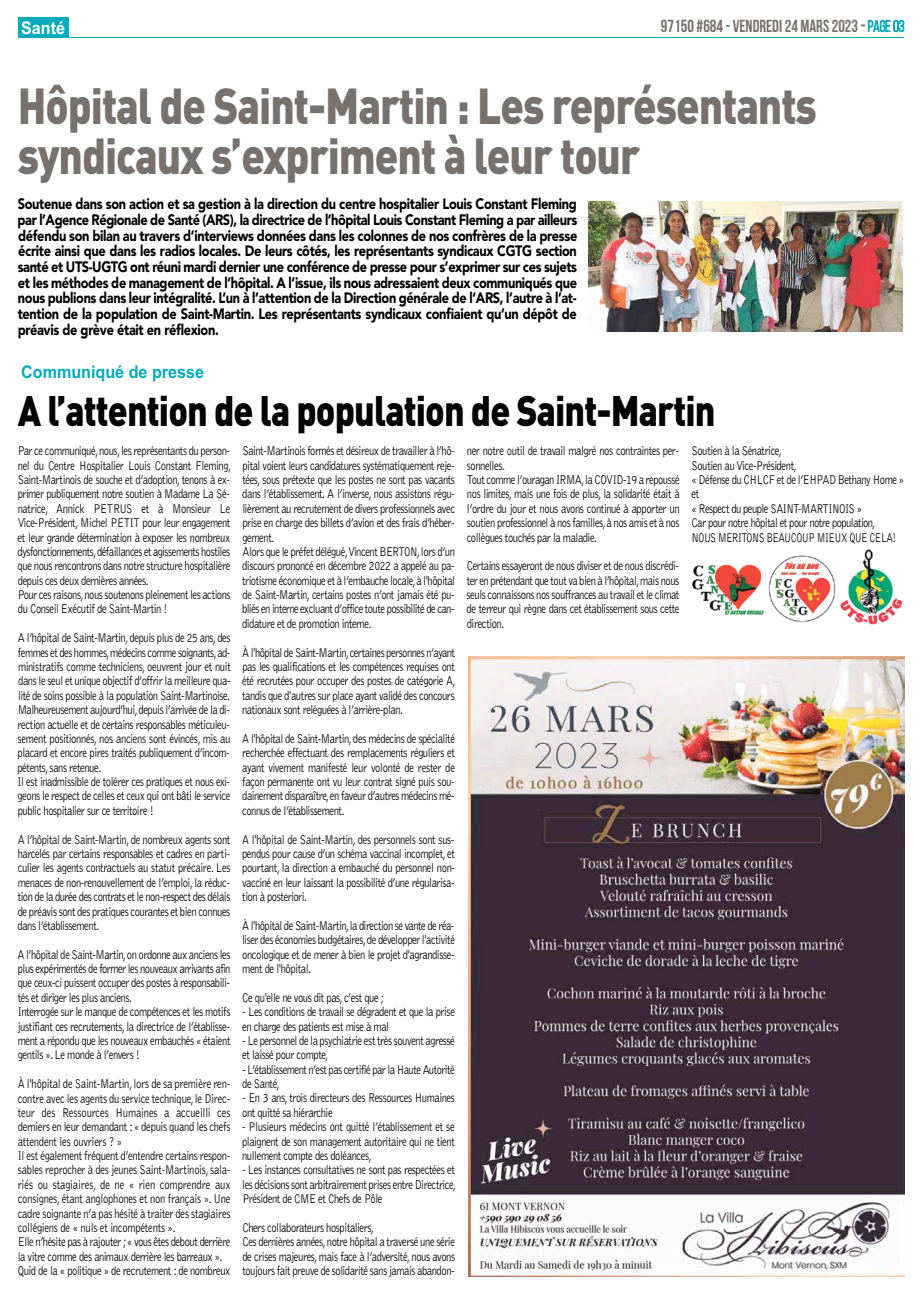
<style>
.page{position:relative;width:922px;height:1294px;background:#fff}
.page>*{position:absolute;margin:0;border:0;box-sizing:border-box;transform-origin:0 0}
.t1{font:900 49.88px/49.9px "DIN Pro";letter-spacing:-.025em;color:#78726f;scale:.85 1}
.t2{font:900 42.12px "DIN Pro";letter-spacing:-.025em;color:#000;scale:.85 1}
.t3{font:700 17.5px "Bebas Neue";color:#78726f;scale:.95 1}
.t4{font:700 17.5px "Arial";color:#02abbb;scale:.92 1}
.t5{font:700 17.5px "Arial";color:#fff;scale:.92 1}
.t6{font:900 15px/15.6px "Avenir";letter-spacing:-.025em;color:#000;text-align:justify;scale:.85 1}
.t7{font:300 13.12px/14.4px "Bell Gothic";letter-spacing:-.04em;color:#000;scale:.8 1}
.s1{font-weight:400}
.s2{font-weight:400;font-size:15.88px;color:#02abbb}
</style>
<div class="page">
<hr style="left:18px;top:37px;width:886px;height:1px;background:#02abbb">
<svg style="left:861px;top:20px;width:43px;height:12px"></svg>
<div style="left:18px;top:18px;width:50px;height:19px;background:#02abbb"></div>
<img style="left:468px;top:656px;width:436px;height:619px">
<img style="left:588px;top:201px;width:314px;height:130px">
<img style="left:691px;top:564px;width:73px;height:51px">
<img style="left:768px;top:555px;width:68px;height:68px">
<img style="left:840px;top:549px;width:63px;height:75px">
<h3 class="t5" style="left:21px;top:16px;width:49px">Santé</h3>
<h3 class="t3" style="left:660px;top:16px;width:258px">97150 #684 - VENDREDI 24 MARS 2023 <span class="s1">-</span> <span class="s2">page 03</span></h3>
<h1 class="t1" style="left:18px;top:75px;width:941px">Hôpital de Saint-Martin : Les représentants syndicaux s’expriment à leur tour</h1>
<p class="t6" style="left:18px;top:196px;width:660px">Soutenue dans son action et sa gestion à la direction du centre hospitalier Louis Constant Fleming par l’Agence Régionale de Santé (ARS), la directrice de l’hôpital Louis Constant Fleming a par ailleurs défendu son bilan au travers d’interviews données dans les colonnes de nos confrères de la presse écrite ainsi que dans les radios locales. De leurs côtés, les représentants syndicaux CGTG section santé et UTS-UGTG ont réuni mardi dernier une conférence de presse pour s’exprimer sur ces sujets et les méthodes de management de l’hôpital. A l’issue, ils nous adressaient deux communiqués que nous publions dans leur intégralité. L’un à l’attention de la Direction générale de l’ARS, l’autre à l’at&shy;tention de la population de Saint-Martin. Les représentants syndicaux confiaient qu’un dépôt de préavis de grève était en réflexion.</p>
<h3 class="t4" style="left:21px;top:360px;width:200px">Communiqué de presse</h3>
<h2 class="t2" style="left:18px;top:375px;width:822px">A l’attention de la population de Saint-Martin</h2>
<p class="t7" style="left:18px;top:444px;width:269px">Par ce communiqué,nous,les représentants du person&shy;nel du Centre Hospitalier Louis Constant Fleming, Saint-Martinois de souche et d’adoption, tenons à ex&shy;primer publiquement notre soutien à Madame La Sé&shy;natrice, Annick PETRUS et à Monsieur Le Vice-Président, Michel PETIT pour leur engagement et leur grande détermination à exposer les nombreux dysfonctionnements,défaillances et agissements hostiles que nous rencontrons dans notre structure hospitalière depuis ces deux dernières années.<br>Pour ces raisons,nous soutenons pleinement les actions du Conseil Exécutif de Saint-Martin !</p>
<p class="t7" style="left:17px;top:631px;width:268px">A l’hôpital de Saint-Martin,depuis plus de 25 ans,des femmes et des hommes,médecins comme soignants,ad&shy;ministratifs comme techniciens, oeuvrent jour et nuit dans le seul et unique objectif d’offrir la meilleure qua&shy;lité de soins possible à la population Saint-Martinoise.<br>Malheureusement aujourd’hui,depuis l’arrivée de la di&shy;rection actuelle et de certains responsables méticuleu&shy;sement positionnés, nos anciens sont évincés, mis au placard et encore pires traités publiquement d’incom&shy;pétents,sans retenue.<br>Il est inadmissible de tolérer ces pratiques et nous exi&shy;geons le respect de celles et ceux qui ont bâti le service public hospitalier sur ce territoire !</p>
<p class="t7" style="left:18px;top:832px;width:267px;text-align:justify">A l’hôpital de Saint-Martin, de nombreux agents sont harcelés par certains responsables et cadres en parti&shy;culier les agents contractuels au statut précaire. Les menaces de non-renouvellement de l’emploi, la réduc&shy;tion de la durée des contrats et le non-respect des délais de préavis sont des pratiques courantes et bien connues dans l’établissement.</p>
<p class="t7" style="left:18px;top:947px;width:268px">A l’hôpital de Saint-Martin,on ordonne aux anciens les plus expérimentés de former les nouveaux arrivants afin que ceux-ci puissent occuper des postes à responsabili&shy;tés et diriger les plus anciens.<br>Interrogée sur le manque de compétences et les motifs justifiant ces recrutements, la directrice de l’établisse&shy;ment a répondu que les nouveaux embauchés « étaient gentils ».Le monde à l’envers !</p>
<p class="t7" style="left:18px;top:1076px;width:267px">À l'hôpital de Saint-Martin,lors de sa première ren&shy;contre avec les agents du service technique,le Direc&shy;teur des Ressources Humaines a accueilli ces derniers en leur demandant :« depuis quand les chefs attendent les ouvriers ? »<br>Il est également fréquent d’entendre certains respon&shy;sables reprocher à des jeunes Saint-Martinois, sala&shy;riés ou stagiaires, de ne « rien comprendre aux consignes, étant anglophones et non français ». Une cadre soignante n’a pas hésité à traiter des stagiaires collégiens de « nuls et incompétents ».<br>Elle n’hésite pas à rajouter ;« vous êtes debout derrière la vitre comme des animaux derrière les barreaux ».<br>Quid de la « politique » de recrutement : de nombreux</p>
<p class="t7" style="left:242px;top:444px;width:268px">Saint-Martinois formés et désireux de travailler à l’hô&shy;pital voient leurs candidatures systématiquement reje&shy;tées, sous prétexte que les postes ne sont pas vacants dans l’établissement. A l’inverse, nous assistons régu&shy;lièrement au recrutement de divers professionnels avec prise en charge des billets d’avion et des frais d’héber&shy;gement.<br>Alors que le préfet délégué,Vincent BERTON,lors d’un discours prononcé en décembre 2022 a appelé au pa&shy;triotisme économique et à l’embauche locale,à l'hôpital de Saint-Martin, certains postes n’ont jamais été pu&shy;bliés en interne excluant d’office toute possibilité de can&shy;didature et de promotion interne.</p>
<p class="t7" style="left:242px;top:645px;width:268px;text-align:justify">À l'hôpital de Saint-Martin,certaines personnes n’ayant pas les qualifications et les compétences requises ont été recrutées pour occuper des postes de catégorie A, tandis que d'autres sur place ayant validé des concours nationaux sont reléguées à l’arrière-plan.</p>
<p class="t7" style="left:242px;top:731px;width:268px;text-align:justify">A l'hôpital de Saint-Martin,des médecins de spécialité recherchée effectuant des remplacements réguliers et ayant vivement manifesté leur volonté de rester de façon permanente ont vu leur contrat signé puis sou&shy;dainement disparaître,en faveur d’autres médecins mé&shy;connus de l’établissement.</p>
<p class="t7" style="left:242px;top:832px;width:268px;text-align:justify">A l'hôpital de Saint-Martin, des personnels sont sus&shy;pendus pour cause d’un schéma vaccinal incomplet, et pourtant, la direction a embauché du personnel non&shy;vacciné en leur laissant la possibilité d’une régularisa&shy;tion à posteriori.</p>
<p class="t7" style="left:242px;top:918px;width:267px;text-align:justify">À l'hôpital de Saint-Martin,la direction se vante de réa&shy;liser des économies budgétaires,de développer l'activité oncologique et de mener à bien le projet d'agrandisse&shy;ment de l'hôpital.</p>
<p class="t7" style="left:242px;top:990px;width:179px">Ce qu'elle ne vous dit pas, c’est que ;</p>
<p class="t7" style="left:242px;top:1004px;width:267px">- Les conditions de travail se dégradent et que la prise en charge des patients est mise à mal</p>
<p class="t7" style="left:242px;top:1033px;width:267px">- Le personnel de la psychiatrie est très souvent agressé et laissé pour compte,</p>
<p class="t7" style="left:242px;top:1062px;width:267px">- L’établissement n’est pas certifié par la Haute Autorité de Santé,</p>
<p class="t7" style="left:242px;top:1091px;width:267px">- En 3 ans, trois directeurs des Ressources Humaines ont quitté sa hiérarchie</p>
<p class="t7" style="left:242px;top:1119px;width:267px;text-align:justify">- Plusieurs médecins ont quitté l’établissement et se plaignent de son management autoritaire qui ne tient nullement compte des doléances,</p>
<p class="t7" style="left:242px;top:1163px;width:269px;text-align:justify">- Les instances consultatives ne sont pas respectées et les décisions sont arbitrairement prises entre Directrice, Président de CME et Chefs de Pôle</p>
<p class="t7" style="left:242px;top:1220px;width:267px">Chers collaborateurs hospitaliers,<br>Ces dernières années,notre hôpital a traversé une série de crises majeures, mais face à l’adversité, nous avons toujours fait preuve de solidarité sans jamais abandon-</p>
<p class="t7" style="left:466px;top:444px;width:268px">ner notre outil de travail malgré nos contraintes per&shy;sonnelles.<br>Tout comme l’ouragan IRMA,la COVID-19 a repoussé nos limites, mais une fois de plus, la solidarité était à l’ordre du jour et nous avons continué à apporter un soutien professionnel à nos familles,à nos amis et à nos collègues touchés par la maladie.</p>
<p class="t7" style="left:466px;top:559px;width:268px;text-align:justify">Certains essayeront de nous diviser et de nous discrédi&shy;ter en prétendant que tout va bien à l’hôpital,mais nous seuls connaissons nos souffrances au travail et le climat de terreur qui règne dans cet établissement sous cette direction.</p>
<p class="t7" style="left:691px;top:444px;width:267px">Soutien à la Sénatrice,<br>Soutien au Vice-Président,<br>« Défense du CHLCF et de l’EHPAD Bethany Home » et<br>« Respect du peuple SAINT-MARTINOIS »<br>Car pour notre hôpital et pour notre population,<br>NOUS MERITONS BEAUCOUP MIEUX QUE CELA!</p>
</div>
